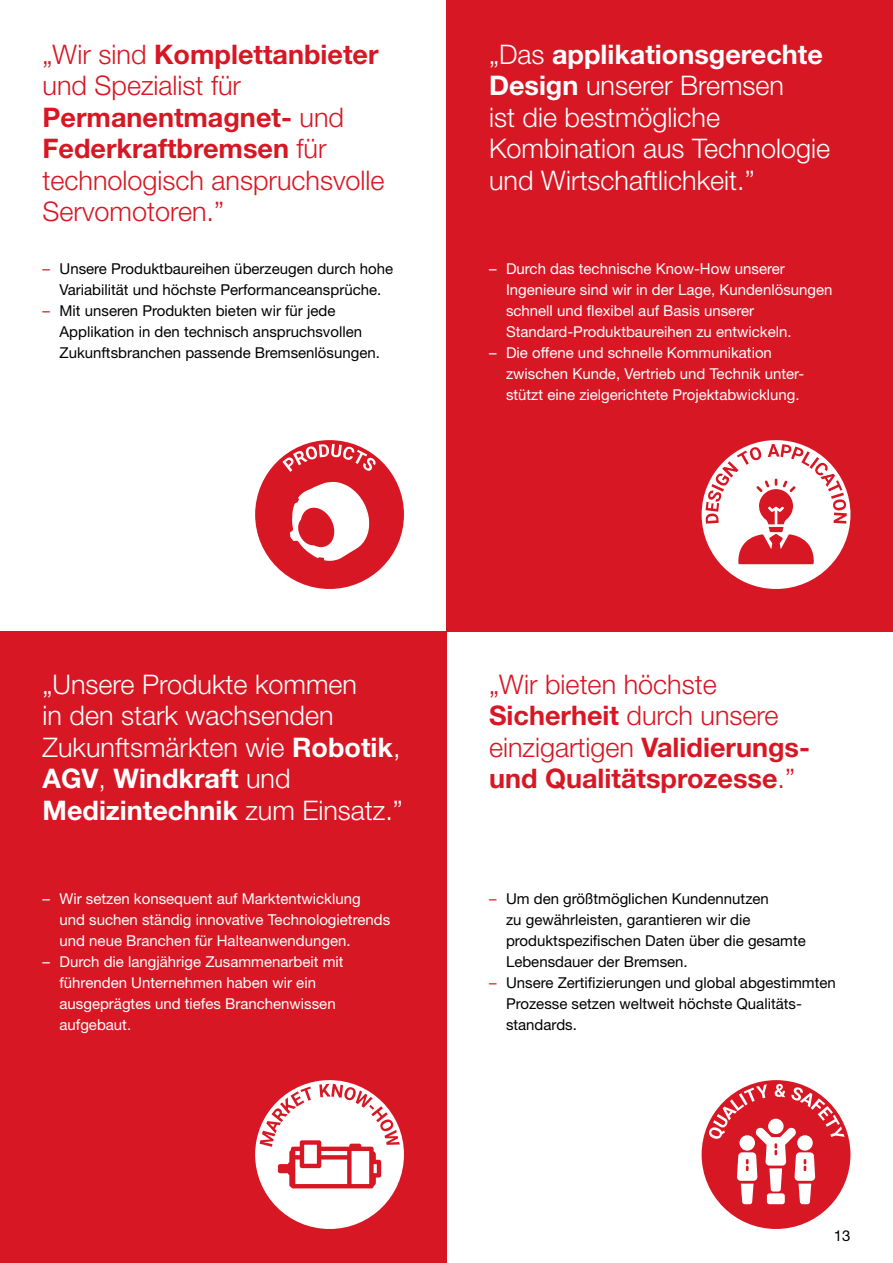
<style>
.page{position:relative;width:893px;height:1263px;background:#fff}
.page>*{position:absolute;margin:0;border:0;box-sizing:border-box;transform-origin:0 0}
.t1{font:300 27px/31.5px "Helvetica Neue LT Pro";color:#fff}
.t2{font:300 27px/31.5px "Helvetica Neue LT Pro";color:#d81724}
.t3{font:15px/21px "Helvetica Neue LT Pro";color:#fff}
.t4{font:15px/21px "Helvetica Neue LT Pro";color:#000}
.s1{font-weight:700}
.s2{color:#d81724}
</style>
<div class="page">
<div style="left:446px;top:0;width:447px;height:631px;background:#d81724"></div>
<div style="left:265px;top:450px;width:129px;height:129px;background:#d81724;border-radius:50%"></div>
<div style="left:255px;top:440px;width:149px;height:149px;border:20px solid #d81724;border-radius:50%"></div>
<svg style="left:282px;top:444px;width:94px;height:28px"></svg>
<svg style="left:290px;top:482px;width:79px;height:79px"></svg>
<div style="left:0;top:631px;width:446px;height:632px;background:#d81724"></div>
<div style="left:702px;top:1080px;width:148px;height:149px;border:20px solid #d81724;border-radius:50%"></div>
<svg style="left:709px;top:1084px;width:136px;height:120px"></svg>
<div style="left:768px;top:1119px;width:16px;height:15px;background:#fff;border-radius:50%"></div>
<div style="left:702px;top:440px;width:148px;height:149px;border:20px solid #fff;border-radius:50%"></div>
<svg style="left:705px;top:444px;width:142px;height:120px"></svg>
<div style="left:265px;top:1090px;width:129px;height:129px;background:#fff;border-radius:50%"></div>
<div style="left:255px;top:1080px;width:149px;height:149px;border:20px solid #fff;border-radius:50%"></div>
<svg style="left:260px;top:1084px;width:140px;height:104px"></svg>
<h1 class="t2" style="left:43px;top:38px;width:344px">„Wir sind <span class="s1">Komplettanbieter </span>und Spezialist für<br><span class="s1">Permanentmagnet-</span> und<br><span class="s1">Federkraftbremsen</span> für technologisch anspruchsvolle<br>Servomotoren.”</h1>
<p class="t4" style="left:43px;top:257px;width:352px;text-align:center"><span class="s2">–</span> Unsere Produktbaureihen überzeugen durch hohe<br>Variabilität und höchste Performanceansprüche.</p>
<p class="t4" style="left:60px;top:299px;width:322px;text-indent:-17px"><span class="s2">–</span> Mit unseren Produkten bieten wir für jede<br>Applikation in den technisch anspruchsvollen<br>Zukunftsbranchen passende Bremsenlösungen.</p>
<h1 class="t1" style="left:489px;top:38px;width:343px">„Das <span class="s1">applikationsgerechte<br>Design</span> unserer Bremsen<br>ist die bestmögliche<br>Kombination aus Technologie und Wirtschaftlichkeit.”</h1>
<p class="t3" style="left:506px;top:257px;width:328px;text-indent:-17px">– Durch das technische Know-How unserer Ingenieure sind wir in der Lage, Kundenlösungen schnell und flexibel auf Basis unserer Standard-Produktbaureihen zu entwickeln.</p>
<p class="t3" style="left:506px;top:341px;width:300px;text-indent:-17px">– Die offene und schnelle Kommunikation zwischen Kunde, Vertrieb und Technik unter&shy;stützt eine zielgerichtete Projektabwicklung.</p>
<h1 class="t1" style="left:43px;top:668px;width:362px">„Unsere Produkte kommen<br>in den stark wachsenden<br>Zukunftsmärkten wie <span class="s1">Robotik</span>,<br><span class="s1">AGV</span>, <span class="s1">Windkraft</span> und<br><span class="s1">Medizintechnik</span> zum Einsatz.”</h1>
<p class="t3" style="left:60px;top:887px;width:332px;text-indent:-17px">– Wir setzen konsequent auf Marktentwicklung<br>und suchen ständig innovative Technologietrends und neue Branchen für Halteanwendungen.</p>
<p class="t3" style="left:60px;top:950px;width:285px;text-indent:-17px">– Durch die langjährige Zusammenarbeit mit führenden Unternehmen haben wir ein ausgeprägtes und tiefes Branchenwissen aufgebaut.</p>
<h1 class="t2" style="left:489px;top:668px;width:322px">„Wir bieten höchste<br><span class="s1">Sicherheit</span> durch unsere einzigartigen <span class="s1">Validierungs&shy;und Qualitätsprozesse</span>.”</h1>
<p class="t4" style="left:506px;top:887px;width:301px;text-indent:-17px"><span class="s2">–</span> Um den größtmöglichen Kundennutzen<br>zu gewährleisten, garantieren wir die produktspezifischen Daten über die gesamte Lebensdauer der Bremsen.</p>
<p class="t4" style="left:506px;top:971px;width:331px;text-indent:-17px"><span class="s2">–</span> Unsere Zertifizierungen und global abgestimmten<br>Prozesse setzen weltweit höchste Qualitäts&shy;standards.</p>
<p class="t4" style="left:834px;top:1225px;width:18px">13</p>
</div>
